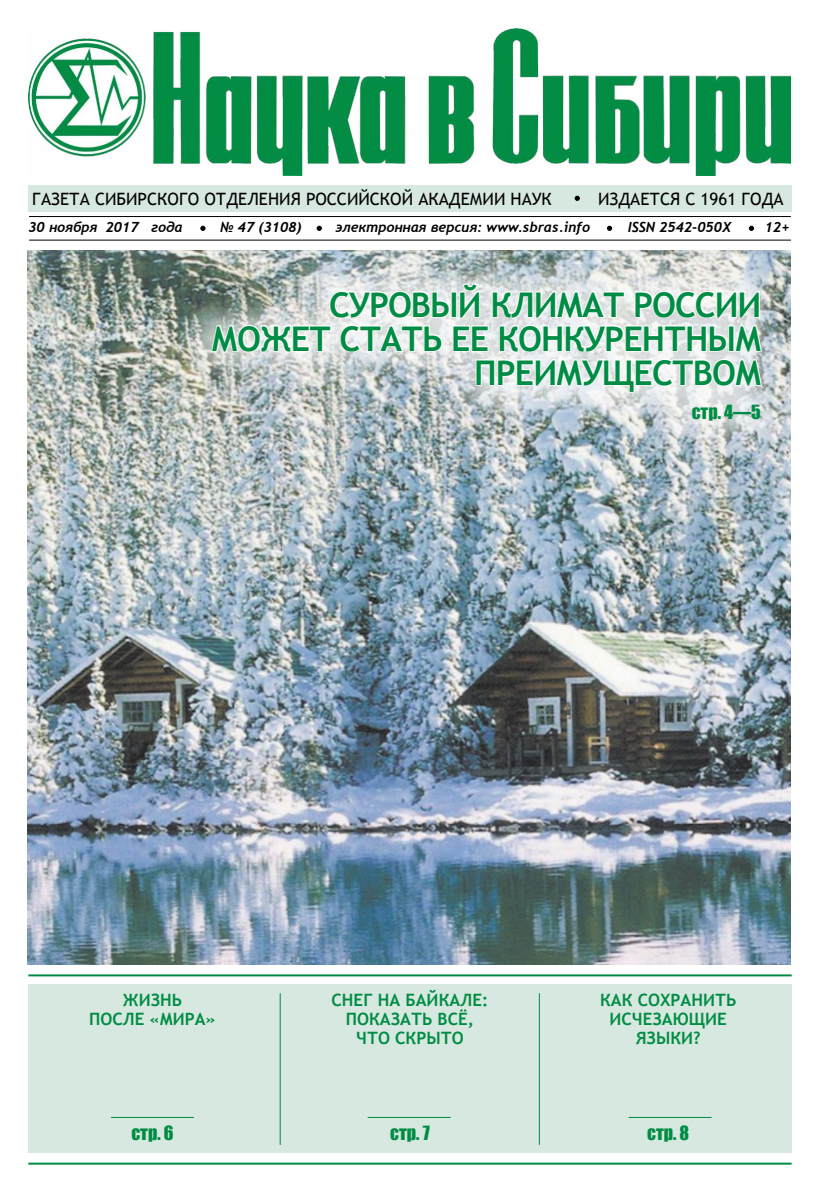
<style>
.page{position:relative;width:820px;height:1191px;background:#fff}
.page>*{position:absolute;margin:0;border:0;box-sizing:border-box;transform-origin:0 0}
.t1{font:700 34px/34px "Trebuchet MS";letter-spacing:-.03em;color:#008c44;text-align:right}
.t2{font:18px "Impact";color:#008c44}
.t3{font:700 17px/19px "Trebuchet MS";color:#008c44;text-align:center}
.t4{font:17px "Trebuchet MS";color:#000}
.t5{font:italic 700 14px "Trebuchet";color:#000}
</style>
<div class="page">
<div style="left:28px;top:984px;width:763px;height:168px;background:#d6e8df"></div>
<div style="left:28px;top:185px;width:763px;height:27px;background:#d6e8df"></div>
<hr style="left:29px;top:216px;width:761px;height:1px;background:#000">
<hr style="left:29px;top:240px;width:761px;height:1px;background:#000">
<svg style="left:574px;top:196px;width:5px;height:5px"></svg>
<svg style="left:317px;top:226px;width:4px;height:5px"></svg>
<svg style="left:200px;top:226px;width:5px;height:5px"></svg>
<svg style="left:748px;top:226px;width:5px;height:5px"></svg>
<svg style="left:607px;top:226px;width:4px;height:5px"></svg>
<hr style="left:279px;top:993px;width:1px;height:151px;background:#008c44">
<hr style="left:538px;top:993px;width:1px;height:151px;background:#008c44">
<hr style="left:111px;top:1117px;width:83px;height:1px;background:#008c44">
<hr style="left:367px;top:1117px;width:83px;height:1px;background:#008c44">
<hr style="left:628px;top:1117px;width:83px;height:1px;background:#008c44">
<hr style="left:28px;top:1162px;width:763px;height:2px;background:#008c44">
<hr style="left:28px;top:974px;width:763px;height:2px;background:#008c44">
<img style="left:28px;top:29px;width:761px;height:147px">
<img style="left:28px;top:250px;width:762px;height:714px">
<svg style="left:210px;top:282px;width:552px;height:111px"></svg>
<p class="t4" style="left:32px;top:188px;width:521px">ГАЗЕТА СИБИРСКОГО ОТДЕЛЕНИЯ РОССИЙСКОЙ АКАДЕМИИ НАУК</p>
<p class="t4" style="left:598px;top:188px;width:187px">ИЗДАЕТСЯ С 1961 ГОДА</p>
<p class="t5" style="left:28px;top:218px;width:155px">30 ноября 2017 года</p>
<p class="t5" style="left:220px;top:218px;width:83px">№ 47 (3108)</p>
<p class="t5" style="left:335px;top:218px;width:256px">электронная версия: www.sbras.info</p>
<p class="t5" style="left:627px;top:218px;width:105px">ISSN 2542-050X</p>
<p class="t5" style="left:764px;top:218px;width:26px">12+</p>
<h1 class="t1" style="left:211px;top:287px;width:551px">СУРОВЫЙ КЛИМАТ РОССИИ<br>МОЖЕТ СТАТЬ ЕЕ КОНКУРЕНТНЫМ<br>ПРЕИМУЩЕСТВОМ</h1>
<p class="t2" style="left:691px;top:398px;width:71px">cтр. 4—5</p>
<p class="t3" style="left:89px;top:990px;width:128px">ЖИЗНЬ<br>ПОСЛЕ «МИРА»</p>
<p class="t2" style="left:131px;top:1119px;width:44px">стр. 6</p>
<p class="t3" style="left:331px;top:990px;width:158px">СНЕГ НА БАЙКАЛЕ:<br>ПОКАЗАТЬ ВСЁ,<br>ЧТО СКРЫТО</p>
<p class="t3" style="left:599px;top:991px;width:138px">КАК СОХРАНИТЬ<br>ИСЧЕЗАЮЩИЕ<br>ЯЗЫКИ?</p>
<p class="t2" style="left:390px;top:1119px;width:41px">стр. 7</p>
<p class="t2" style="left:647px;top:1119px;width:44px">стр. 8</p>
</div>
